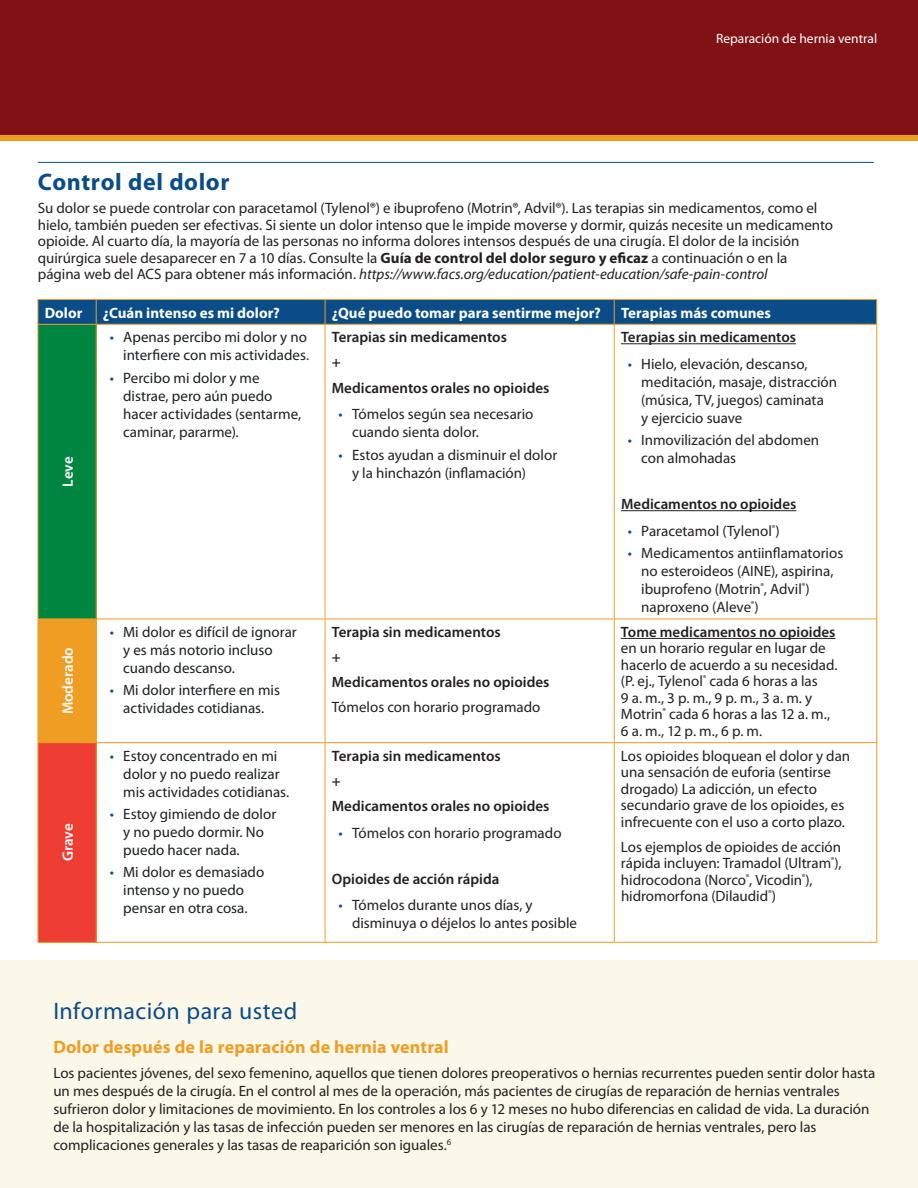
<style>
.page{position:relative;width:918px;height:1188px;background:#fff}
.page>*{position:absolute;margin:0;border:0;box-sizing:border-box;transform-origin:0 0}
.t1{font:24px "Myriad Pro";letter-spacing:.02em;color:#0a4c87}
.t2{font:700 24px "Myriad Pro";letter-spacing:.025em;color:#0a4c87}
.t3{font:700 18px "Myriad Pro";letter-spacing:.005em;color:#f09d24}
.t4{font:15px/16.5px "Myriad Pro";color:#231f20}
.t5{font:15px/18px "Myriad Pro";color:#1c1f22}
.t6{font:600 15px/25.2px "Myriad Pro";color:#231f20}
.t7{font:700 15px "Myriad Pro";color:#fff}
.t8{font:600 15px "Myriad Pro";color:#fff}
.t9{font:13.5px "Myriad Pro";color:#fff}
.s1{font-weight:700}
.s2{font-style:italic}
.s3{color:#0a4c87}
.s4{color:#363737}
</style>
<div class="page">
<div style="left:0;top:0;width:918px;height:135px;background:#801114"></div>
<div style="left:0;top:135px;width:918px;height:6px;background:#f09d24"></div>
<div style="left:38px;top:324px;width:58px;height:295px;background:#008641"></div>
<div style="left:38px;top:619px;width:58px;height:124px;background:#f09d24"></div>
<div style="left:38px;top:743px;width:58px;height:199px;background:#ee3e34"></div>
<hr style="left:38px;top:299px;width:58px;height:1px;background:#f09d24">
<hr style="left:96px;top:299px;width:229px;height:1px;background:#f09d24">
<hr style="left:325px;top:299px;width:289px;height:1px;background:#f09d24">
<hr style="left:614px;top:299px;width:263px;height:1px;background:#f09d24">
<div style="left:38px;top:300px;width:839px;height:24px;background:#0a4c87"></div>
<hr style="left:38px;top:324px;width:58px;height:1px;background:#f09d24">
<hr style="left:38px;top:325px;width:1px;height:294px;background:#f09d24">
<hr style="left:96px;top:324px;width:229px;height:1px;background:#f09d24">
<hr style="left:96px;top:325px;width:1px;height:294px;background:#f09d24">
<hr style="left:325px;top:324px;width:289px;height:1px;background:#f09d24">
<hr style="left:325px;top:325px;width:1px;height:294px;background:#f09d24">
<hr style="left:614px;top:324px;width:263px;height:1px;background:#f09d24">
<hr style="left:614px;top:325px;width:1px;height:294px;background:#f09d24">
<hr style="left:876px;top:325px;width:1px;height:294px;background:#f09d24">
<hr style="left:96px;top:619px;width:229px;height:1px;background:#f09d24">
<hr style="left:96px;top:619px;width:1px;height:123px;background:#f09d24">
<hr style="left:325px;top:619px;width:289px;height:1px;background:#f09d24">
<hr style="left:325px;top:619px;width:1px;height:123px;background:#f09d24">
<hr style="left:614px;top:619px;width:263px;height:1px;background:#f09d24">
<hr style="left:614px;top:619px;width:1px;height:123px;background:#f09d24">
<hr style="left:876px;top:619px;width:1px;height:123px;background:#f09d24">
<hr style="left:38px;top:743px;width:1px;height:199px;background:#f09d24">
<hr style="left:96px;top:742px;width:229px;height:1px;background:#f09d24">
<hr style="left:96px;top:743px;width:1px;height:199px;background:#f09d24">
<hr style="left:325px;top:742px;width:289px;height:1px;background:#f09d24">
<hr style="left:325px;top:743px;width:1px;height:199px;background:#f09d24">
<hr style="left:614px;top:742px;width:263px;height:1px;background:#f09d24">
<hr style="left:614px;top:743px;width:1px;height:199px;background:#f09d24">
<hr style="left:876px;top:743px;width:1px;height:199px;background:#f09d24">
<hr style="left:38px;top:942px;width:58px;height:1px;background:#f09d24">
<hr style="left:96px;top:942px;width:229px;height:1px;background:#f09d24">
<hr style="left:325px;top:942px;width:289px;height:1px;background:#f09d24">
<hr style="left:614px;top:942px;width:263px;height:1px;background:#f09d24">
<hr style="left:621px;top:343px;width:175px;height:1px;background:#231f20">
<hr style="left:621px;top:510px;width:175px;height:1px;background:#231f20">
<hr style="left:621px;top:638px;width:215px;height:1px;background:#231f20">
<hr style="left:38px;top:162px;width:836px;height:1px;background:#0a4c87">
<div style="left:0;top:960px;width:917px;height:228px;background:#fbf8e9"></div>
<p class="t9" style="left:716px;top:30px;width:163px">Reparación de hernia ventral</p>
<h1 class="t2" style="left:38px;top:166px;width:193px">Control del dolor</h1>
<p class="t4" style="left:38px;top:199px;width:797px">Su dolor se puede controlar con paracetamol (Tylenol®) e ibuprofeno (Motrin®, Advil®). Las terapias sin medicamentos, como el hielo, también pueden ser efectivas. Si siente un dolor intenso que le impide moverse y dormir, quizás necesite un medicamento opioide. Al cuarto día, la mayoría de las personas no informa dolores intensos después de una cirugía. El dolor de la incisión quirúrgica suele desaparecer en 7 a 10 días. Consulte la <span class="s1">Guía de control del dolor seguro y eficaz</span> a continuación o en la página web del ACS para obtener más información. <span class="s2">https://www.facs.org/education/patient-education/safe-pain-control</span></p>
<p class="t7" style="left:45px;top:303px;width:39px">Dolor</p>
<p class="t7" style="left:103px;top:303px;width:178px">¿Cuán intenso es mi dolor?</p>
<p class="t7" style="left:332px;top:303px;width:270px">¿Qué puedo tomar para sentirme mejor?</p>
<p class="t7" style="left:621px;top:303px;width:152px">Terapias más comunes</p>
<p class="t8" style="left:58px;top:487px;width:32px;rotate:-90deg">Leve</p>
<p class="t5" style="left:110px;top:328px;width:201px;text-align:right"><span class="s3">•</span> Apenas percibo mi dolor y no interfiere con mis actividades<span class="s4">.</span></p>
<p class="t5" style="left:123px;top:368px;width:180px;text-indent:-14px"><span class="s3">•</span> Percibo mi dolor y me distrae, pero aún puedo hacer actividades (sentarme, caminar, pararme).</p>
<p class="t6" style="left:332px;top:324px;width:219px">Terapias sin medicamentos<br>+<br>Medicamentos orales no opioides</p>
<p class="t4" style="left:352px;top:405px;width:183px;line-height:18px;text-indent:-14px"><span class="s3">•</span> Tómelos según sea necesario cuando sienta dolor.</p>
<p class="t4" style="left:352px;top:445px;width:207px;line-height:18px;text-indent:-14px"><span class="s3">•</span> Estos ayudan a disminuir el dolor y la hinchazón (inflamación)</p>
<p class="t8" style="left:58px;top:714px;width:69px;rotate:-90deg">Moderado</p>
<p class="t8" style="left:58px;top:861px;width:39px;rotate:-90deg">Grave</p>
<p class="t5" style="left:123px;top:623px;width:175px;text-indent:-14px"><span class="s3">•</span> Mi dolor es difícil de ignorar y es más notorio incluso cuando descanso.</p>
<p class="t5" style="left:110px;top:681px;width:172px;text-align:center"><span class="s3">•</span> Mi dolor interfiere en mis actividades cotidianas.</p>
<p class="t5" style="left:123px;top:746px;width:168px;text-indent:-14px"><span class="s3">•</span> Estoy concentrado en mi dolor y no puedo realizar mis actividades cotidianas.</p>
<p class="t5" style="left:123px;top:805px;width:155px;text-indent:-14px"><span class="s3">•</span> Estoy gimiendo de dolor y no puedo dormir. No puedo hacer nada.</p>
<p class="t5" style="left:110px;top:863px;width:156px;text-align:center"><span class="s3">•</span> Mi dolor es demasiado intenso y no puedo pensar en otra cosa.</p>
<p class="t6" style="left:332px;top:619px;width:219px">Terapia sin medicamentos<br>+<br>Medicamentos orales no opioides</p>
<p class="t4" style="left:332px;top:699px;width:210px">Tómelos con horario programado</p>
<p class="t6" style="left:332px;top:743px;width:219px">Terapia sin medicamentos<br>+<br>Medicamentos orales no opioides</p>
<p class="t4" style="left:339px;top:824px;width:225px"><span class="s3">•</span> Tómelos con horario programado</p>
<p class="t6" style="left:332px;top:866px;width:169px">Opioides de acción rápida</p>
<p class="t4" style="left:352px;top:896px;width:227px;line-height:18px;text-indent:-14px"><span class="s3">•</span> Tómelos durante unos días, y disminuya o déjelos lo antes posible</p>
<p class="t6" style="left:621px;top:324px;width:177px">Terapias sin medicamentos</p>
<p class="t4" style="left:641px;top:355px;width:198px;line-height:18px;text-indent:-14px"><span class="s3">•</span> Hielo, elevación, descanso, meditación, masaje, distracción (música, TV, juegos) caminata<br>y ejercicio suave</p>
<p class="t4" style="left:641px;top:431px;width:179px;line-height:18px;text-indent:-14px"><span class="s3">•</span> Inmovilización del abdomen con almohadas</p>
<p class="t6" style="left:621px;top:491px;width:177px">Medicamentos no opioides</p>
<p class="t4" style="left:628px;top:522px;width:154px"><span class="s3">•</span> Paracetamol (Tylenol<sup>®</sup>)</p>
<p class="t4" style="left:641px;top:544px;width:204px;line-height:18px;text-indent:-13px"><span class="s3">•</span> Medicamentos antiinflamatorios no esteroideos (AINE), aspirina, ibuprofeno (Motrin<sup>®</sup>, Advil<sup>®</sup>) naproxeno (Aleve<sup>®</sup>)</p>
<p class="t6" style="left:621px;top:619px;width:216px">Tome medicamentos no opioides</p>
<p class="t4" style="left:621px;top:640px;width:218px">en un horario regular en lugar de hacerlo de acuerdo a su necesidad. (P. ej., Tylenol<sup>®</sup> cada 6 horas a las<br>9 a. m., 3 p. m., 9 p. m., 3 a. m. y<br>Motrin<sup>®</sup> cada 6 horas a las 12 a. m.,<br>6 a. m., 12 p. m., 6 p. m.</p>
<p class="t4" style="left:621px;top:747px;width:231px">Los opioides bloquean el dolor y dan una sensación de euforia (sentirse drogado) La adicción, un efecto secundario grave de los opioides, es infrecuente con el uso a corto plazo.</p>
<p class="t4" style="left:621px;top:838px;width:222px">Los ejemplos de opioides de acción rápida incluyen: Tramadol (Ultram<sup>®</sup>), hidrocodona (Norco<sup>®</sup>, Vicodin<sup>®</sup>), hidromorfona (Dilaudid<sup>®</sup>)</p>
<h1 class="t1" style="left:53px;top:996px;width:246px">Información para usted</h1>
<p class="t3" style="left:53px;top:1035px;width:397px">Dolor después de la reparación de hernia ventral</p>
<p class="t4" style="left:53px;top:1064px;width:824px;line-height:18px">Los pacientes jóvenes, del sexo femenino, aquellos que tienen dolores preoperativos o hernias recurrentes pueden sentir dolor hasta un mes después de la cirugía. En el control al mes de la operación, más pacientes de cirugías de reparación de hernias ventrales sufrieron dolor y limitaciones de movimiento. En los controles a los 6 y 12 meses no hubo diferencias en calidad de vida. La duración de la hospitalización y las tasas de infección pueden ser menores en las cirugías de reparación de hernias ventrales, pero las complicaciones generales y las tasas de reaparición son iguales.<sup>6</sup></p>
</div>
